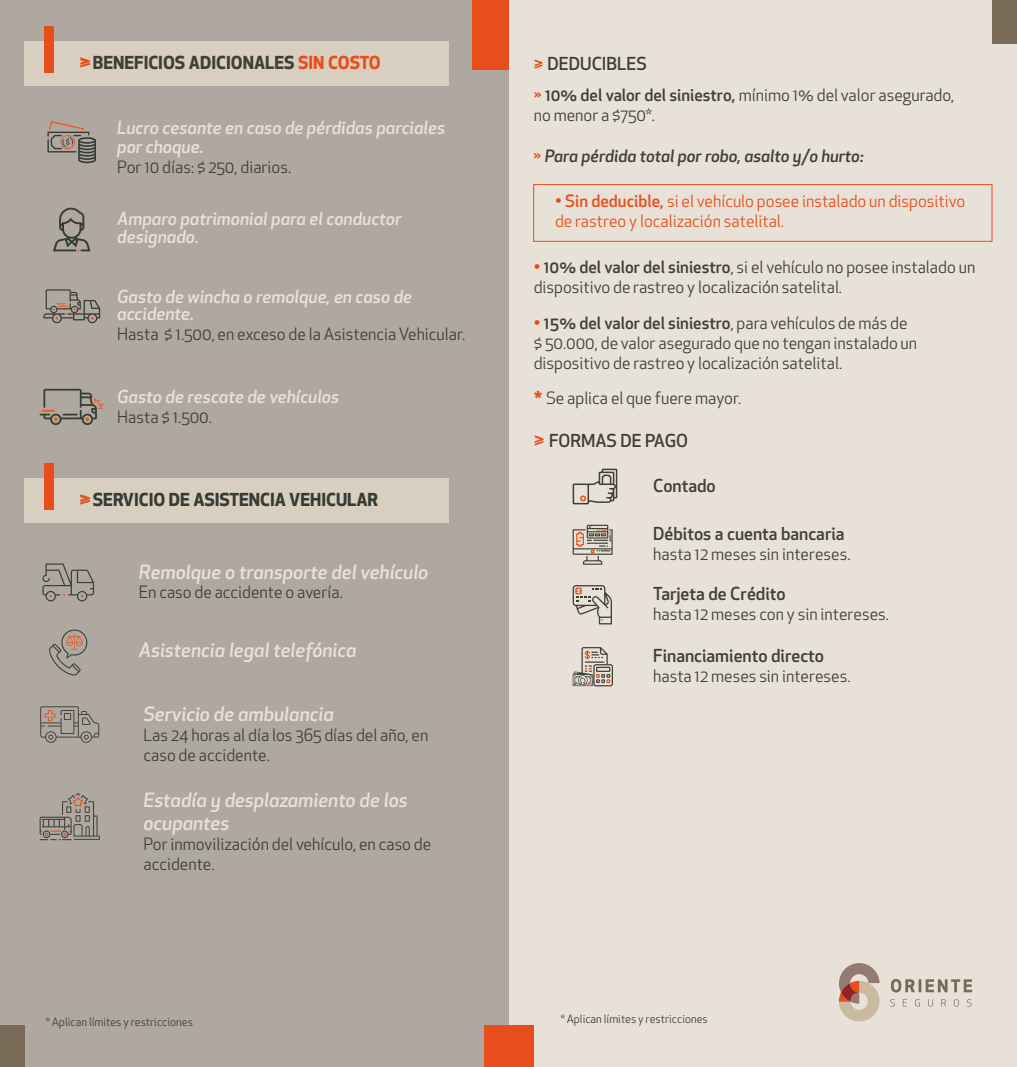
<style>
.page{position:relative;width:1017px;height:1067px;background:#e7e1d8}
.page>*{position:absolute;margin:0;border:0;box-sizing:border-box;transform-origin:0 0}
.t1{font:italic 500 19.25px/22.8px "Apex New";color:#e7e1d8}
.t2{font:italic 500 17.5px/17.5px "Apex New";color:#e7e1d8}
.t3{font:500 17.5px "Apex New";color:#3e4036}
.t4{font:700 17.5px "Apex New";color:#363c35}
.t5{font:700 17.5px "Apex New";color:#3e4036}
.t6{font:16.62px/19.9px "Apex New";color:#3e4036}
.t7{font:16.62px/19.9px "Apex New";color:#e84e1b}
.t8{font:italic 500 16.62px "Apex New";color:#3e4036}
.t9{font:11.38px "Apex New";color:#3e4036}
.s1{font-size:19.25px;color:#e84e1b}
.s2{color:#e84e1b}
.s3{font-weight:500;color:#e84e1b}
.s4{font-weight:500}
.s5{font-style:normal;color:#e84e1b}
.s6{font-weight:500;font-size:17.5px}
.s7{font-weight:500;font-size:17.5px;color:#e84e1b}
</style>
<div class="page">
<div style="left:0;top:0;width:509px;height:1067px;background:#afa8a1"></div>
<svg style="left:890px;top:999px;width:5px;height:7px"></svg>
<svg style="left:903px;top:999px;width:4px;height:7px"></svg>
<svg style="left:915px;top:999px;width:5px;height:7px"></svg>
<svg style="left:928px;top:999px;width:5px;height:7px"></svg>
<svg style="left:941px;top:999px;width:5px;height:7px"></svg>
<svg style="left:954px;top:999px;width:5px;height:7px"></svg>
<svg style="left:967px;top:999px;width:5px;height:7px"></svg>
<svg style="left:839px;top:963px;width:41px;height:58px"></svg>
<svg style="left:891px;top:979px;width:81px;height:13px"></svg>
<div style="left:992px;top:0;width:25px;height:44px;background:#7a6a58"></div>
<svg style="left:42px;top:563px;width:52px;height:38px"></svg>
<svg style="left:49px;top:629px;width:38px;height:46px"></svg>
<svg style="left:40px;top:706px;width:59px;height:37px"></svg>
<svg style="left:40px;top:793px;width:60px;height:47px"></svg>
<div style="left:472px;top:0;width:37px;height:70px;background:#e84e1b"></div>
<svg style="left:573px;top:468px;width:44px;height:36px"></svg>
<svg style="left:573px;top:525px;width:40px;height:40px"></svg>
<svg style="left:573px;top:647px;width:40px;height:39px"></svg>
<svg style="left:573px;top:585px;width:39px;height:39px"></svg>
<div style="left:484px;top:1025px;width:50px;height:42px;background:#e84e1b"></div>
<div style="left:0;top:1025px;width:25px;height:42px;background:#7a6a58"></div>
<svg style="left:53px;top:208px;width:38px;height:43px"></svg>
<svg style="left:47px;top:121px;width:49px;height:42px"></svg>
<svg style="left:43px;top:289px;width:57px;height:34px"></svg>
<svg style="left:40px;top:389px;width:64px;height:36px"></svg>
<div style="left:533px;top:184px;width:459px;height:58px;border:1px solid #e84e1b"></div>
<div style="left:25px;top:478px;width:424px;height:45px;background:#d9cfc1"></div>
<div style="left:44px;top:463px;width:9px;height:47px;background:#e84e1b"></div>
<div style="left:25px;top:41px;width:424px;height:45px;background:#d9cfc1"></div>
<div style="left:44px;top:26px;width:9px;height:47px;background:#e84e1b"></div>
<p class="t5" style="left:79px;top:50px;width:303px"><span class="s1">≥</span> BENEFICIOS ADICIONALES <span class="s2">SIN COSTO</span></p>
<p class="t2" style="left:117px;top:118px;width:329px;line-height:19.2px">Lucro cesante en caso de pérdidas parciales por choque.</p>
<p class="t6" style="left:117px;top:157px;width:175px">Por 10 días: $ 250, diarios.</p>
<p class="t2" style="left:117px;top:210px;width:286px">Amparo patrimonial para el conductor designado.</p>
<p class="t2" style="left:117px;top:287px;width:296px">Gasto de wincha o remolque, en caso de accidente.</p>
<p class="t6" style="left:117px;top:324px;width:350px">Hasta $ 1.500, en exceso de la Asistencia Vehicular.</p>
<p class="t2" style="left:117px;top:388px;width:223px">Gasto de rescate de vehículos</p>
<p class="t6" style="left:117px;top:407px;width:96px">Hasta $ 1.500.</p>
<p class="t4" style="left:79px;top:487px;width:300px"><span class="s1">≥</span> SERVICIO DE ASISTENCIA VEHICULAR</p>
<p class="t1" style="left:139px;top:560px;width:291px">Remolque o transporte del vehículo</p>
<p class="t6" style="left:139px;top:582px;width:206px">En caso de accidente o avería.</p>
<p class="t1" style="left:139px;top:638px;width:219px">Asistencia legal telefónica</p>
<p class="t1" style="left:143px;top:702px;width:192px">Servicio de ambulancia</p>
<p class="t6" style="left:143px;top:724px;width:286px">Las 24 horas al día los 365 días del año, en caso de accidente.</p>
<p class="t1" style="left:143px;top:788px;width:266px">Estadía y desplazamiento de los ocupantes</p>
<p class="t6" style="left:143px;top:834px;width:289px">Por inmovilización del vehículo, en caso de accidente.</p>
<p class="t3" style="left:534px;top:52px;width:115px"><span class="s2">≥</span> DEDUCIBLES</p>
<p class="t6" style="left:534px;top:85px;width:422px"><span class="s3">»</span> <span class="s4">10% del valor del siniestro,</span> mínimo 1% del valor asegurado, no menor a $750*.</p>
<p class="t8" style="left:534px;top:144px;width:332px"><span class="s5">»</span> Para pérdida total por robo, asalto y/o hurto:</p>
<p class="t7" style="left:555px;top:191px;width:412px"><span class="s6">•</span> <span class="s4">Sin deducible,</span> si el vehículo posee instalado un dispositivo de rastreo y localización satelital.</p>
<p class="t6" style="left:534px;top:257px;width:443px"><span class="s7">•</span> <span class="s4">10% del valor del siniestro</span>, si el vehículo no posee instalado un dispositivo de rastreo y localización satelital.</p>
<p class="t6" style="left:534px;top:313px;width:385px"><span class="s7">•</span> <span class="s4">15% del valor del siniestro</span>, para vehículos de más de $ 50.000, de valor asegurado que no tengan instalado un dispositivo de rastreo y localización satelital.</p>
<p class="t6" style="left:534px;top:388px;width:209px"><span class="s7">*</span> Se aplica el que fuere mayor.</p>
<p class="t3" style="left:534px;top:429px;width:156px"><span class="s1">≥</span> FORMAS DE PAGO</p>
<p class="t3" style="left:653px;top:474px;width:64px">Contado</p>
<p class="t3" style="left:653px;top:522px;width:193px">Débitos a cuenta bancaria</p>
<p class="t6" style="left:653px;top:543px;width:199px">hasta 12 meses sin intereses.</p>
<p class="t3" style="left:653px;top:582px;width:134px">Tarjeta de Crédito</p>
<p class="t6" style="left:653px;top:603px;width:237px">hasta 12 meses con y sin intereses.</p>
<p class="t3" style="left:653px;top:644px;width:172px">Financiamiento directo</p>
<p class="t6" style="left:653px;top:665px;width:199px">hasta 12 meses sin intereses.</p>
<p class="t9" style="left:46px;top:1014px;width:149px">* Aplican límites y restricciones</p>
<p class="t9" style="left:561px;top:1012px;width:149px">* Aplican límites y restricciones</p>
</div>
